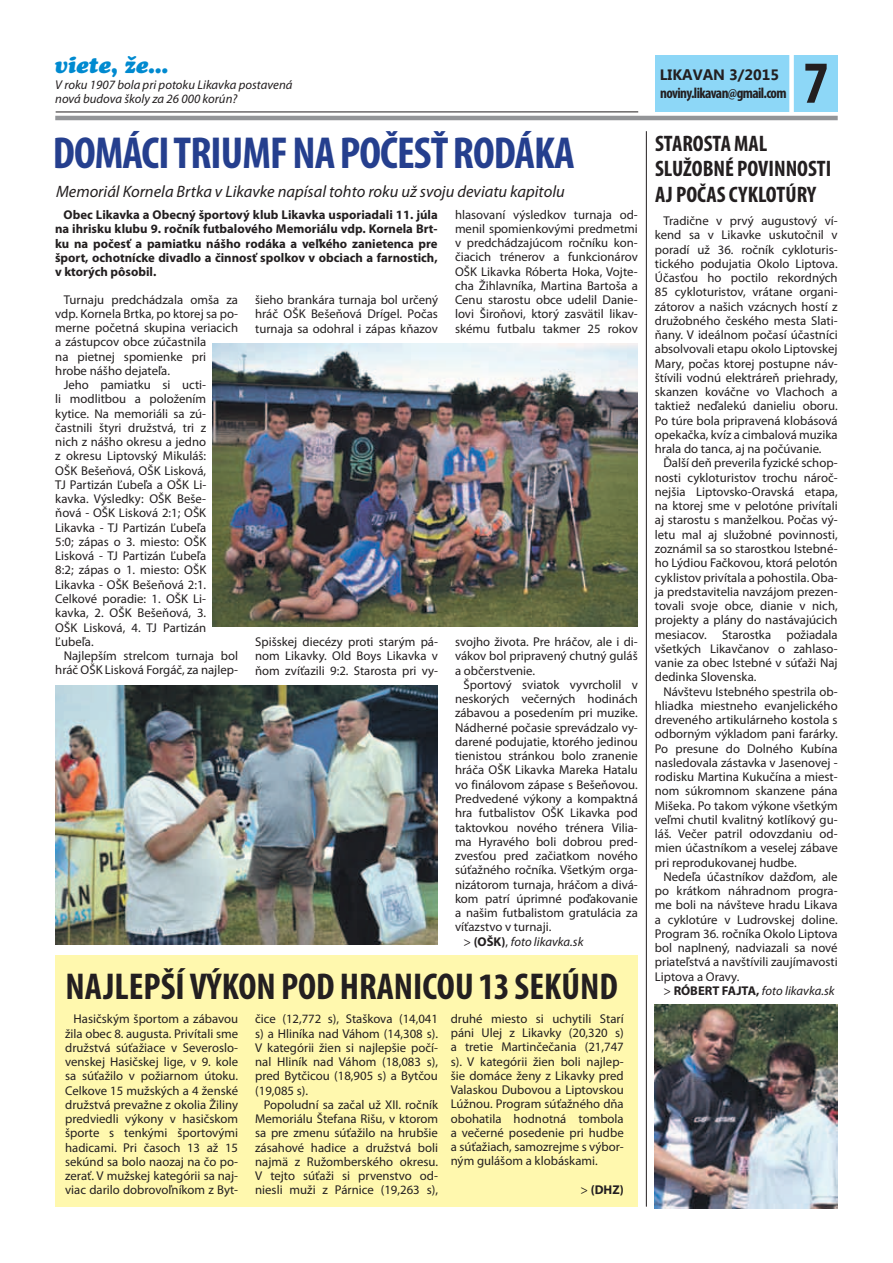
<style>
.page{position:relative;width:893px;height:1263px;background:#fff}
.page>*{position:absolute;margin:0;border:0;box-sizing:border-box;transform-origin:0 0}
.t1{font:700 condensed 60px "Myriad Pro";color:#231f20}
.t2{font:700 condensed 45px "Myriad Pro";letter-spacing:-.02em;color:#253f8e}
.t3{font:700 condensed 37.5px "Myriad Pro";color:#231f20}
.t4{font:700 condensed 22.5px/25.5px "Myriad Pro";color:#231f20}
.t5{font:italic 22.5px "Cooper Black Std";color:#008ad0}
.t6{font:italic 16.5px "Myriad Pro";color:#231f20}
.t7{font:700 condensed 15px "Myriad Pro";color:#231f20}
.t8{font:700 15px "Ebrima";color:#231f20}
.t9{font:12.75px/14.2px "Myriad Pro";color:#231f20;text-align:justify}
.t10{font:700 12.75px/14.2px "Myriad Pro";color:#231f20;text-align:justify}
.t11{font:italic 12.75px/14.2px "Myriad Pro";color:#231f20}
.s1{font-style:normal}
.s2{font-weight:700;font-style:normal}
.s3{font-weight:400}
</style>
<div class="page">
<div style="left:655px;top:55px;width:183px;height:57px;background:#8dd7f7"></div>
<div style="left:789px;top:52px;width:5px;height:63px;background:#fff"></div>
<hr style="left:55px;top:116px;width:783px;height:4px;background:#939598">
<hr style="left:56px;top:112px;width:582px;height:1px;background:#231f20">
<div style="left:55px;top:955px;width:583px;height:251px;background:#fff8ae"></div>
<img style="left:213px;top:343px;width:425px;height:283px">
<img style="left:55px;top:686px;width:383px;height:258px">
<hr style="left:646px;top:131px;width:1px;height:1075px;background:#231f20">
<img style="left:655px;top:1004px;width:183px;height:204px">
<h3 class="t5" style="left:54px;top:51px;width:115px">viete, že...</h3>
<p class="t11" style="left:55px;top:77px;width:239px">V roku 1907 bola pri potoku Likavka postavená nová budova školy za 26 000 korún?</p>
<h2 class="t2" style="left:53px;top:125px;width:523px">DOMÁCI TRIUMF NA POČESŤ RODÁKA</h2>
<p class="t6" style="left:56px;top:181px;width:510px">Memoriál Kornela Brtka v Likavke napísal tohto roku už svoju deviatu kapitolu</p>
<p class="t10" style="left:55px;top:207px;width:384px;text-indent:9px">Obec Likavka a Obecný športový klub Likavka usporiadali 11. júla na ihrisku klubu 9. ročník futbalového Memoriálu vdp. Kornela Brt&shy;ku na počesť a pamiatku nášho rodáka a veľkého zanietenca pre šport, ochotnícke divadlo a činnosť spolkov v obciach a farnostich, v ktorých pôsobil.</p>
<p class="t9" style="left:455px;top:207px;width:184px">hlasovaní výsledkov turnaja od&shy;menil spomienkovými predmetmi v predchádzajúcom ročníku kon&shy;čiacich trénerov a funkcionárov OŠK Likavka Róberta Hoka, Vojte&shy;cha Žihlavníka, Martina Bartoša a Cenu starostu obce udelil Danie&shy;lovi Široňovi, ktorý zasvätil likav&shy;skému futbalu takmer 25 rokov</p>
<p class="t9" style="left:64px;top:292px;width:176px">Turnaju predchádzala omša za</p>
<p class="t9" style="left:55px;top:306px;width:184px">vdp. Kornela Brtka, po ktorej sa po-</p>
<p class="t9" style="left:55px;top:320px;width:184px">merne početná skupina veriacich</p>
<p class="t9" style="left:55px;top:335px;width:152px">a zástupcov obce zúčastnila</p>
<p class="t9" style="left:55px;top:349px;width:152px">na pietnej spomienke pri</p>
<p class="t9" style="left:55px;top:363px;width:116px">hrobe nášho dejateľa.</p>
<p class="t9" style="left:64px;top:378px;width:144px">Jeho pamiatku si ucti-</p>
<p class="t9" style="left:55px;top:392px;width:152px">li modlitbou a položením</p>
<p class="t9" style="left:55px;top:406px;width:152px">kytice. Na memoriáli sa zú-</p>
<p class="t9" style="left:55px;top:420px;width:152px">častnili štyri družstvá, tri z</p>
<p class="t9" style="left:55px;top:435px;width:152px">nich z nášho okresu a jedno</p>
<p class="t9" style="left:55px;top:449px;width:152px">z okresu Liptovský Mikuláš:</p>
<p class="t9" style="left:55px;top:463px;width:152px">OŠK Bešeňová, OŠK Lisková,</p>
<p class="t9" style="left:55px;top:477px;width:152px">TJ Partizán Ľubeľa a OŠK Li-</p>
<p class="t9" style="left:55px;top:492px;width:152px">kavka. Výsledky: OŠK Beše-</p>
<p class="t9" style="left:55px;top:506px;width:152px">ňová - OŠK Lisková 2:1; OŠK</p>
<p class="t9" style="left:55px;top:520px;width:152px">Likavka - TJ Partizán Ľubeľa</p>
<p class="t9" style="left:55px;top:534px;width:152px">5:0; zápas o 3. miesto: OŠK</p>
<p class="t9" style="left:55px;top:549px;width:152px">Lisková - TJ Partizán Ľubeľa</p>
<p class="t9" style="left:55px;top:563px;width:152px">8:2; zápas o 1. miesto: OŠK</p>
<p class="t9" style="left:55px;top:577px;width:152px">Likavka - OŠK Bešeňová 2:1.</p>
<p class="t9" style="left:55px;top:591px;width:152px">Celkové poradie: 1. OŠK Li-</p>
<p class="t9" style="left:55px;top:606px;width:152px">kavka, 2. OŠK Bešeňová, 3.</p>
<p class="t9" style="left:55px;top:620px;width:152px">OŠK Lisková, 4. TJ Partizán</p>
<p class="t9" style="left:55px;top:634px;width:40px">Ľubeľa.</p>
<p class="t9" style="left:64px;top:648px;width:176px">Najlepším strelcom turnaja bol</p>
<p class="t9" style="left:55px;top:663px;width:184px">hráč OŠK Lisková Forgáč, za najlep-</p>
<p class="t9" style="left:255px;top:292px;width:184px">šieho brankára turnaja bol určený hráč OŠK Bešeňová Drígel. Počas turnaja sa odohral i zápas kňazov</p>
<p class="t9" style="left:255px;top:634px;width:184px">Spišskej diecézy proti starým pá&shy;nom Likavky. Old Boys Likavka v ňom zvíťazili 9:2. Starosta pri vy-</p>
<p class="t9" style="left:455px;top:634px;width:184px">svojho života. Pre hráčov, ale i di&shy;vákov bol pripravený chutný guláš a občerstvenie.</p>
<p class="t9" style="left:463px;top:677px;width:176px">Športový sviatok vyvrcholil v</p>
<p class="t9" style="left:455px;top:692px;width:184px">neskorých večerných hodinách</p>
<p class="t9" style="left:455px;top:706px;width:184px">zábavou a posedením pri muzike.</p>
<p class="t9" style="left:455px;top:720px;width:184px">Nádherné počasie sprevádzalo vy-</p>
<p class="t9" style="left:455px;top:734px;width:184px">darené podujatie, ktorého jedinou</p>
<p class="t9" style="left:455px;top:749px;width:184px">tienistou stránkou bolo zranenie</p>
<p class="t9" style="left:455px;top:763px;width:184px">hráča OŠK Likavka Mareka Hatalu</p>
<p class="t9" style="left:455px;top:777px;width:184px">vo finálovom zápase s Bešeňovou.</p>
<p class="t9" style="left:455px;top:791px;width:184px">Predvedené výkony a kompaktná</p>
<p class="t9" style="left:455px;top:806px;width:184px">hra futbalistov OŠK Likavka pod</p>
<p class="t9" style="left:455px;top:820px;width:184px">taktovkou nového trénera Vilia-</p>
<p class="t9" style="left:455px;top:834px;width:184px">ma Hyravého boli dobrou pred-</p>
<p class="t9" style="left:455px;top:848px;width:184px">zvesťou pred začiatkom nového</p>
<p class="t9" style="left:455px;top:863px;width:184px">súťažného ročníka. Všetkým orga-</p>
<p class="t9" style="left:455px;top:877px;width:184px">nizátorom turnaja, hráčom a divá-</p>
<p class="t9" style="left:455px;top:891px;width:184px">kom patrí úprimné poďakovanie</p>
<p class="t9" style="left:455px;top:905px;width:184px">a našim futbalistom gratulácia za</p>
<p class="t9" style="left:455px;top:920px;width:98px">víťazstvo v turnaji.</p>
<p class="t11" style="left:463px;top:934px;width:121px"><span class="s1">&gt;</span> <span class="s2">(OŠK)</span><span class="s1">,</span> foto likavka.sk</p>
<h3 class="t3" style="left:66px;top:963px;width:554px">NAJLEPŠÍ VÝKON POD HRANICOU 13 SEKÚND</h3>
<p class="t9" style="left:255px;top:1012px;width:184px">čice (12,772 s), Staškova (14,041 s) a Hliníka nad Váhom (14,308 s).<br>V kategórii žien si najlepšie počí&shy;nal Hliník nad Váhom (18,083 s), pred Bytčicou (18,905 s) a Bytčou (19,085 s).</p>
<p class="t9" style="left:255px;top:1097px;width:184px;text-indent:9px">Popoludní sa začal už XII. ročník Memoriálu Štefana Rišu, v ktorom sa pre zmenu súťažilo na hrubšie zásahové hadice a družstvá boli najmä z Ružomberského okresu.<br>V tejto súťaži si prvenstvo od&shy;niesli muži z Párnice (19,263 s),</p>
<p class="t9" style="left:451px;top:1011px;width:174px">druhé miesto si uchytili Starí páni Ulej z Likavky (20,320 s) a tretie Martinčečania (21,747 s). V kategórii žien boli najlep&shy;šie domáce ženy z Likavky pred Valaskou Dubovou a Liptovskou Lúžnou. Program súťažného dňa obohatila hodnotná tombola a večerné posedenie pri hudbe a súťažiach, samozrejme s výbor&shy;ným gulášom a klobáskami.</p>
<p class="t10" style="left:580px;top:1182px;width:45px"><span class="s3">&gt;</span> (DHZ)</p>
<p class="t9" style="left:65px;top:1012px;width:175px;text-indent:9px">Hasičským športom a zábavou žila obec 8. augusta. Privítali sme družstvá súťažiace v Severoslo&shy;venskej Hasičskej lige, v 9. kole sa súťažilo v požiarnom útoku.<br>Celkove 15 mužských a 4 ženské družstvá prevažne z okolia Žiliny predviedli výkony v hasičskom športe s tenkými športovými hadicami. Pri časoch 13 až 15 sekúnd sa bolo naozaj na čo po&shy;zerať. V mužskej kategórii sa naj&shy;viac darilo dobrovoľníkom z Byt-</p>
<p class="t8" style="left:660px;top:63px;width:121px">LIKAVAN 3/2015</p>
<p class="t7" style="left:660px;top:84px;width:128px">NOVINY.LIKAVAN@GMAIL.COM</p>
<h1 class="t1" style="left:803px;top:45px;width:27px">7</h1>
<h3 class="t4" style="left:655px;top:130px;width:178px">STAROSTA MAL<br>SLUŽOBNÉ POVINNOSTI<br>AJ POČAS CYKLOTÚRY</h3>
<p class="t9" style="left:655px;top:213px;width:184px;text-indent:9px">Tradične v prvý augustový ví&shy;kend sa v Likavke uskutočnil v poradí už 36. ročník cykloturis&shy;tického podujatia Okolo Liptova.<br>Účasťou ho poctilo rekordných 85 cykloturistov, vrátane organi&shy;zátorov a našich vzácnych hostí z družobného českého mesta Slati&shy;ňany. V ideálnom počasí účastníci absolvovali etapu okolo Liptovskej Mary, počas ktorej postupne náv&shy;štívili vodnú elektráreň priehrady, skanzen kováčne vo Vlachoch a taktiež neďalekú danieliu oboru.<br>Po túre bola pripravená klobásová opekačka, kvíz a cimbalová muzika hrala do tanca, aj na počúvanie.</p>
<p class="t9" style="left:655px;top:456px;width:184px;text-indent:9px">Ďalší deň preverila fyzické schop&shy;nosti cykloturistov trochu nároč&shy;nejšia Liptovsko-Oravská etapa, na ktorej sme v pelotóne privítali aj starostu s manželkou. Počas vý&shy;letu mal aj služobné povinnosti, zoznámil sa so starostkou Istebné&shy;ho Lýdiou Fačkovou, ktorá pelotón cyklistov privítala a pohostila. Oba&shy;ja predstavitelia navzájom prezen&shy;tovali svoje obce, dianie v nich, projekty a plány do nastávajúcich mesiacov. Starostka požiadala všetkých Likavčanov o zahlaso&shy;vanie za obec Istebné v súťaži Naj dedinka Slovenska.</p>
<p class="t9" style="left:655px;top:684px;width:184px;text-indent:9px">Návštevu Istebného spestrila ob&shy;hliadka miestneho evanjelického dreveného artikulárneho kostola s odborným výkladom pani farárky.<br>Po presune do Dolného Kubína nasledovala zástavka v Jasenovej - rodisku Martina Kukučína a miest&shy;nom súkromnom skanzene pána Mišeka. Po takom výkone všetkým veľmi chutil kvalitný kotlíkový gu&shy;láš. Večer patril odovzdaniu od&shy;mien účastníkom a veselej zábave pri reprodukovanej hudbe.</p>
<p class="t9" style="left:655px;top:869px;width:184px;text-indent:9px">Nedeľa účastníkov dažďom, ale po krátkom náhradnom progra&shy;me boli na návšteve hradu Likava a cyklotúre v Ludrovskej doline.<br>Program 36. ročníka Okolo Liptova bol naplnený, nadviazali sa nové priateľstvá a navštívili zaujímavosti Liptova a Oravy.</p>
<p class="t11" style="left:663px;top:983px;width:173px"><span class="s1">&gt;</span> <span class="s2">RÓBERT FAJTA,</span> foto likavka.sk</p>
</div>
